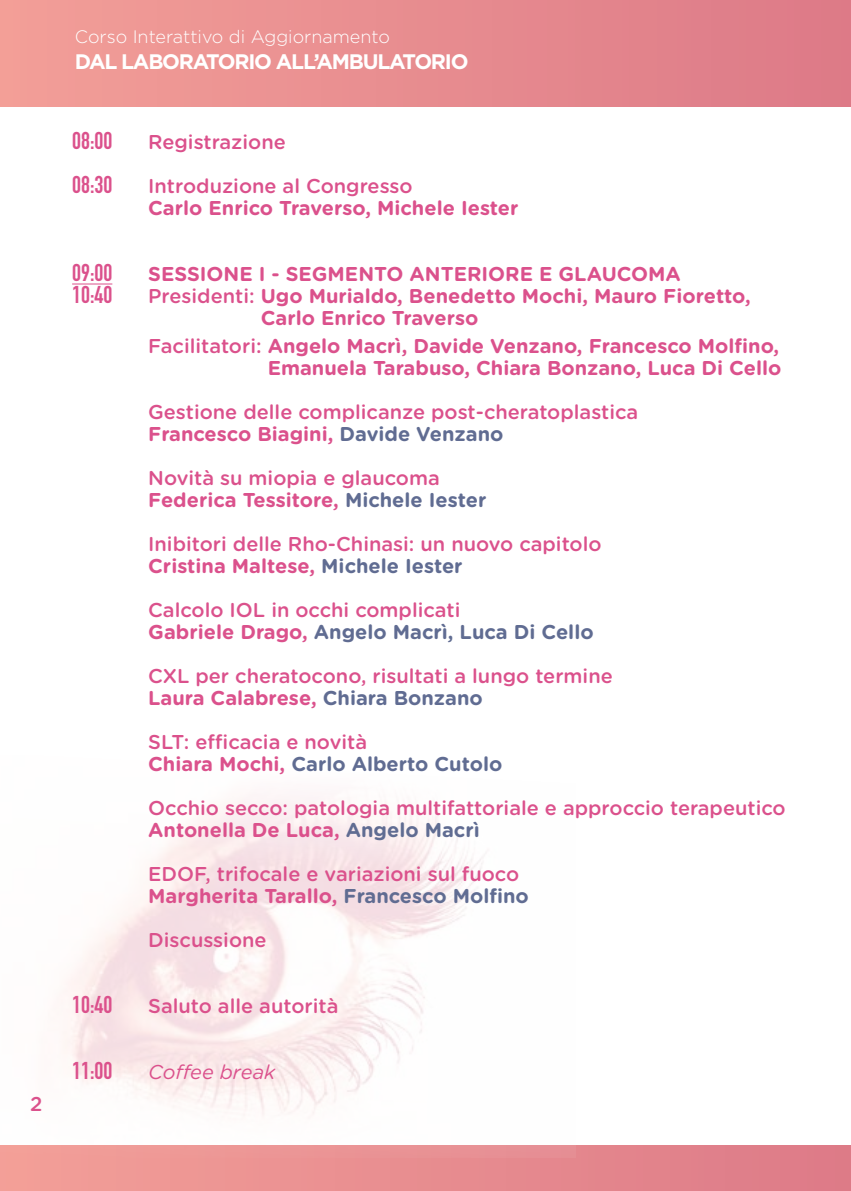
<style>
.page{position:relative;width:851px;height:1191px;background:#fff}
.page>*{position:absolute;margin:0;border:0;box-sizing:border-box;transform-origin:0 0}
.t1{font:700 24px "DIN Condensed";color:#db518c}
.t2{font:700 21px "Gotham";letter-spacing:-.06em;color:#fff}
.t3{font:500 20px/22px "Gotham Rounded";color:#db518c}
.t4{font:700 20px/22px "Gotham Rounded";color:#db518c}
.t5{font:italic 20px "Gotham Rounded";color:#db518c}
.t6{font:300 18px "Gotham";color:#fff}
.s1{font-weight:500}
.s2{font-weight:700}
.s3{font-weight:700;color:#606c92}
</style>
<div class="page">
<div style="left:0;top:0;width:850px;height:107px;background:linear-gradient(to right,#f29f98,#dd7a87)"></div>
<div style="left:0;top:1145px;width:850px;height:46px;background:linear-gradient(to right,#f3a099,#dd7b88)"></div>
<hr style="left:72px;top:284px;width:40px;height:1px;background:#db518c">
<p class="t3" style="left:30px;top:1091px;width:14px">2</p>
<p class="t6" style="left:75px;top:25px;width:316px">Corso Interattivo di Aggiornamento</p>
<p class="t2" style="left:75px;top:48px;width:395px">DAL LABORATORIO ALL’AMBULATORIO</p>
<p class="t1" style="left:72px;top:124px;width:42px">08:00</p>
<p class="t3" style="left:148px;top:130px;width:139px">Registrazione</p>
<p class="t1" style="left:72px;top:168px;width:42px">08:30</p>
<p class="t3" style="left:148px;top:174px;width:266px">Introduzione al Congresso</p>
<p class="t4" style="left:148px;top:196px;width:372px">Carlo Enrico Traverso, Michele Iester</p>
<p class="t1" style="left:72px;top:256px;width:42px">09:00</p>
<p class="t4" style="left:148px;top:262px;width:534px">SESSIONE I - SEGMENTO ANTERIORE E GLAUCOMA</p>
<p class="t1" style="left:72px;top:278px;width:42px">10:40</p>
<p class="t4" style="left:261px;top:284px;width:491px;text-indent:-112px"><span class="s1">Presidenti:</span> Ugo Murialdo, Benedetto Mochi, Mauro Fioretto,<br>Carlo Enrico Traverso</p>
<p class="t4" style="left:148px;top:334px;width:634px;text-align:right"><span class="s1">Facilitatori:</span> Angelo Macrì, Davide Venzano, Francesco Molfino,<br>Emanuela Tarabuso, Chiara Bonzano, Luca Di Cello</p>
<p class="t3" style="left:148px;top:400px;width:491px">Gestione delle complicanze post-cheratoplastica<br><span class="s2">Francesco Biagini,</span> <span class="s3">Davide Venzano</span></p>
<p class="t3" style="left:148px;top:466px;width:339px">Novità su miopia e glaucoma<br><span class="s2">Federica Tessitore,</span> <span class="s3">Michele Iester</span></p>
<p class="t3" style="left:148px;top:532px;width:455px">Inibitori delle Rho-Chinasi: un nuovo capitolo<br><span class="s2">Cristina Maltese,</span> <span class="s3">Michele Iester</span></p>
<p class="t3" style="left:148px;top:598px;width:447px">Calcolo IOL in occhi complicati<br><span class="s2">Gabriele Drago,</span> <span class="s3">Angelo Macrì, Luca Di Cello</span></p>
<p class="t3" style="left:148px;top:664px;width:466px">CXL per cheratocono, risultati a lungo termine<br><span class="s2">Laura Calabrese,</span> <span class="s3">Chiara Bonzano</span></p>
<p class="t3" style="left:148px;top:730px;width:355px">SLT: efficacia e novità<br><span class="s2">Chiara Mochi,</span> <span class="s3">Carlo Alberto Cutolo</span></p>
<p class="t3" style="left:148px;top:796px;width:639px">Occhio secco: patologia multifattoriale e approccio terapeutico<br><span class="s2">Antonella De Luca,</span> <span class="s3">Angelo Macrì</span></p>
<p class="t3" style="left:148px;top:862px;width:382px">EDOF, trifocale e variazioni sul fuoco<br><span class="s2">Margherita Tarallo,</span> <span class="s3">Francesco Molfino</span></p>
<p class="t3" style="left:148px;top:928px;width:120px">Discussione</p>
<p class="t1" style="left:72px;top:988px;width:42px">10:40</p>
<p class="t3" style="left:148px;top:994px;width:192px">Saluto alle autorità</p>
<p class="t1" style="left:72px;top:1054px;width:42px">11:00</p>
<p class="t5" style="left:148px;top:1058px;width:129px">Coffee break</p>
</div>
